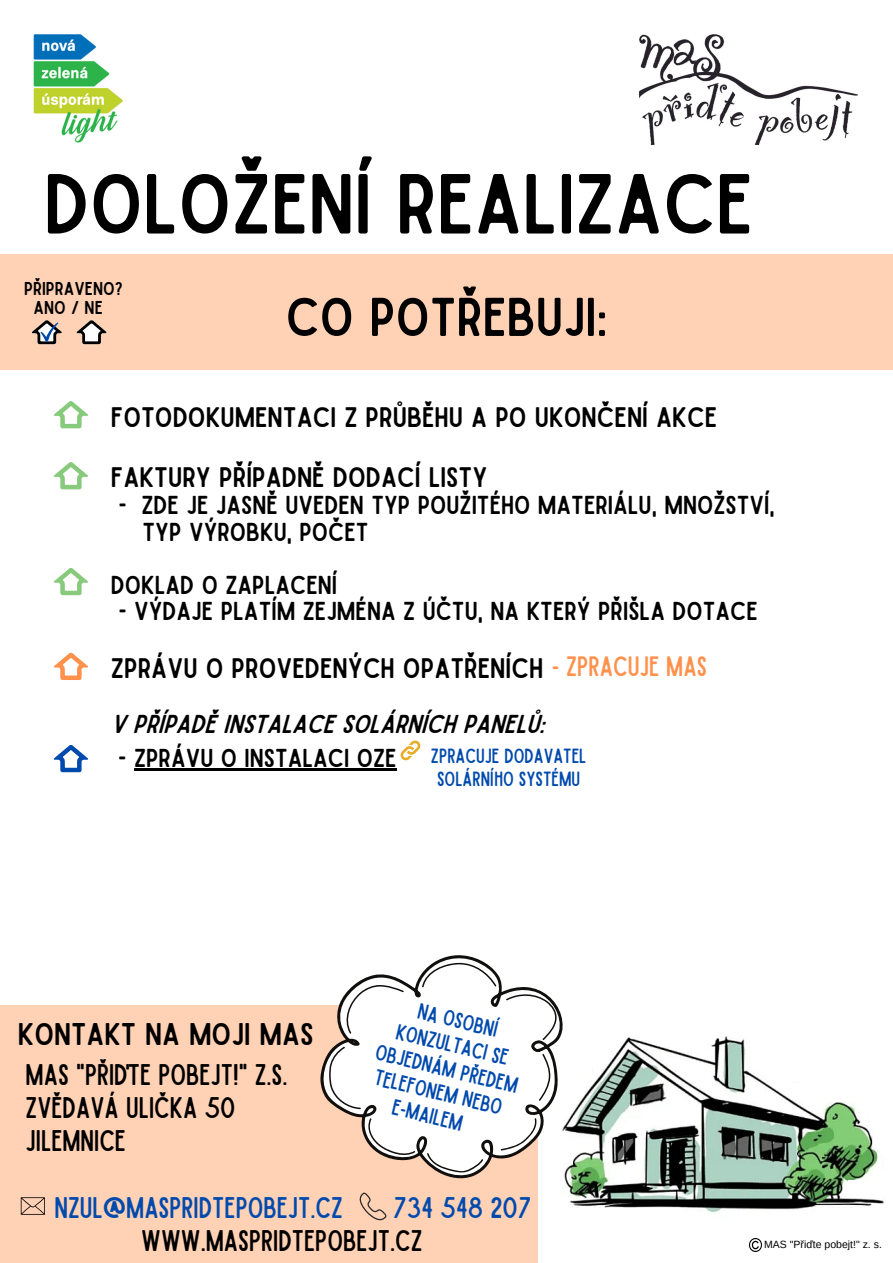
<style>
.page{position:relative;width:893px;height:1263px;background:#fff}
.page>*{position:absolute;margin:0;border:0;box-sizing:border-box;transform-origin:0 0}
.t1{font:81.15px "Sailors";color:#000}
.t2{font:52.05px "Sailors";color:#000}
.t3{font:30px "Sailors";color:#000}
.t4{font:27px "Sailors";color:#000}
.t5{font:24.75px "Sailors";color:#000}
.t6{font:24px "Sailors Condensed";color:#000}
.t7{font:24px "Sailors Condensed";color:#004aad}
.t8{font:22.5px "Sailors Condensed";color:#ff914d}
.t9{font:17.92px/24.7px "Sailors Condensed";color:#004aad}
.t10{font:17.77px/18.6px "Sailors";color:#000;text-align:center}
.t11{font:16.5px "Sailors Condensed";color:#004aad}
.t12{font:10.5px "Arimo";color:#000}
.s1{color:#fff}
</style>
<div class="page">
<img style="left:33px;top:34px;width:90px;height:109px">
<img style="left:640px;top:34px;width:218px;height:110px">
<img style="left:570px;top:1036px;width:314px;height:177px">
<div style="left:494px;top:1015px;width:98px;height:58px;background:#fff"></div>
<div style="left:787px;top:1025px;width:106px;height:55px;background:#fff"></div>
<div style="left:871px;top:1069px;width:22px;height:56px;background:#fff"></div>
<div style="left:848px;top:1180px;width:45px;height:17px;background:#fff"></div>
<div style="left:663px;top:970px;width:38px;height:76px;background:#fff"></div>
<div style="left:0;top:1006px;width:538px;height:257px;background:#ffd1b5"></div>
<div style="left:0;top:254px;width:893px;height:115px;background:#ffd1b5"></div>
<svg style="left:32px;top:320px;width:30px;height:24px"></svg>
<svg style="left:77px;top:320px;width:29px;height:24px"></svg>
<svg style="left:54px;top:401px;width:34px;height:27px"></svg>
<svg style="left:54px;top:745px;width:34px;height:27px"></svg>
<svg style="left:54px;top:652px;width:34px;height:28px"></svg>
<svg style="left:21px;top:1197px;width:24px;height:18px"></svg>
<svg style="left:359px;top:1196px;width:28px;height:24px"></svg>
<hr style="left:134px;top:768px;width:262px;height:3px;background:#000">
<svg style="left:304px;top:973px;width:278px;height:223px;fill:#fff"></svg>
<svg style="left:422px;top:955px;width:140px;height:87px"></svg>
<svg style="left:321px;top:977px;width:84px;height:134px"></svg>
<svg style="left:361px;top:1117px;width:122px;height:60px"></svg>
<svg style="left:500px;top:1112px;width:40px;height:45px"></svg>
<svg style="left:532px;top:1053px;width:24px;height:49px"></svg>
<svg style="left:749px;top:1239px;width:12px;height:12px"></svg>
<svg style="left:54px;top:462px;width:34px;height:27px"></svg>
<svg style="left:54px;top:568px;width:34px;height:27px"></svg>
<svg style="left:400px;top:740px;width:21px;height:21px"></svg>
<p class="t1" style="left:44px;top:174px;width:711px">DOLOŽENÍ REALIZACE</p>
<p class="t10" style="left:24px;top:280px;width:100px">PŘIPRAVENO?<br>ANO / NE</p>
<p class="t2" style="left:286px;top:298px;width:323px">CO POTŘEBUJI:</p>
<p class="t4" style="left:111px;top:407px;width:608px">FOTODOKUMENTACI Z PRŮBĚHU A PO UKONČENÍ AKCE</p>
<p class="t4" style="left:111px;top:467px;width:378px">FAKTURY PŘÍPADNĚ DODACÍ LISTY</p>
<p class="t5" style="left:118px;top:496px;width:658px">- ZDE JE JASNĚ UVEDEN TYP POUŽITÉHO MATERIÁLU, MNOŽSTVÍ,</p>
<p class="t5" style="left:111px;top:523px;width:259px"><span class="s1">......</span>TYP VÝROBKU, POČET</p>
<p class="t5" style="left:111px;top:576px;width:228px">DOKLAD O ZAPLACENÍ</p>
<p class="t5" style="left:118px;top:602px;width:641px">- VÝDAJE PLATÍM ZEJMÉNA Z ÚČTU, NA KTERÝ PŘIŠLA DOTACE</p>
<p class="t4" style="left:111px;top:658px;width:434px">ZPRÁVU O PROVEDENÝCH OPATŘENÍCH</p>
<p class="t5" style="left:111px;top:715px;width:435px">V PŘÍPADĚ INSTALACE SOLÁRNÍCH PANELŮ:</p>
<p class="t5" style="left:118px;top:749px;width:280px">- ZPRÁVU O INSTALACI OZE</p>
<p class="t8" style="left:552px;top:656px;width:157px">- ZPRACUJE MAS</p>
<p class="t11" style="left:431px;top:748px;width:157px">ZPRACUJE DODAVATEL</p>
<p class="t11" style="left:437px;top:771px;width:145px">SOLÁRNÍHO SYSTÉMU</p>
<p class="t3" style="left:18px;top:1022px;width:297px">KONTAKT NA MOJI MAS</p>
<p class="t6" style="left:26px;top:1064px;width:263px">MAS "PŘIĎTE POBEJT!" Z.S.</p>
<p class="t6" style="left:26px;top:1097px;width:211px">ZVĚDAVÁ ULIČKA 50</p>
<p class="t6" style="left:26px;top:1130px;width:102px">JILEMNICE</p>
<p class="t9" style="left:420px;top:1000px;width:84px;rotate:13deg">NA OSOBNÍ</p>
<p class="t9" style="left:378px;top:1041px;width:147px;rotate:13deg">OBJEDNÁM PŘEDEM<br>TELEFONEM NEBO</p>
<p class="t9" style="left:399px;top:1020px;width:116px;rotate:13deg">KONZULTACI SE</p>
<p class="t9" style="left:395px;top:1095px;width:73px;rotate:13deg">E-MAILEM</p>
<p class="t7" style="left:54px;top:1196px;width:290px">NZUL@MASPRIDTEPOBEJT.CZ</p>
<p class="t7" style="left:393px;top:1196px;width:140px">734 548 207</p>
<p class="t6" style="left:141px;top:1230px;width:283px">WWW.MASPRIDTEPOBEJT.CZ</p>
<p class="t12" style="left:764px;top:1239px;width:119px">MAS "Přiďte pobejt!" z. s.</p>
</div>
